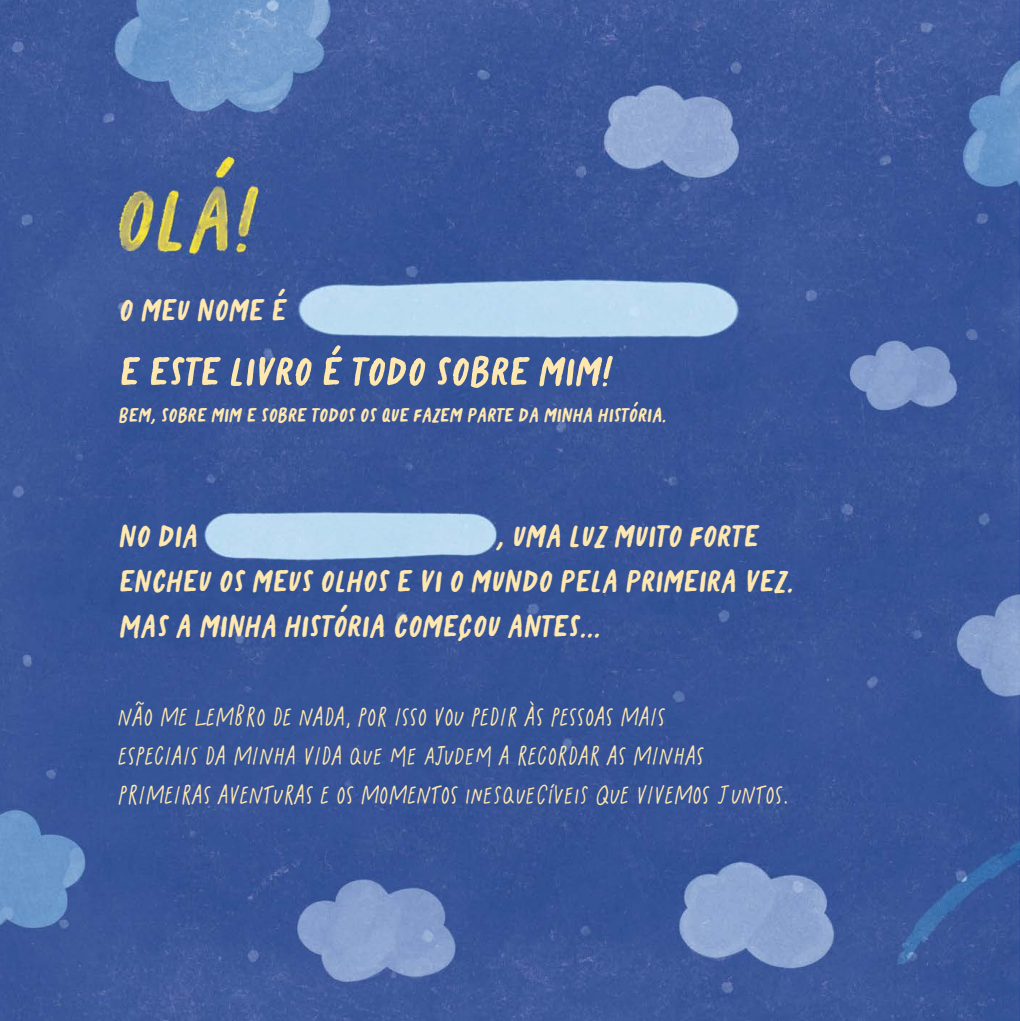
<style>
.page{position:relative;width:1020px;height:1021px;background:#fff}
.page>*{position:absolute;margin:0;border:0;box-sizing:border-box;transform-origin:0 0}
.t1{font:64.5px "California Oranges";color:#ffe8af}
.t2{font:49.5px/45px "California Oranges";color:#ffe8af}
.t3{font:37.5px/39px "Perky Petunias";color:#ffe8af}
.t4{font:31.5px "California Oranges";color:#ffe8af}
</style>
<div class="page">
<img style="left:0;top:0;width:1019px;height:1020px">
<h2 class="t2" style="left:118px;top:285px;width:169px">o meu nome e´</h2>
<h1 class="t1" style="left:118px;top:342px;width:494px">e este livro e todo sobre mim!</h1>
<h1 class="t1" style="left:328px;top:345px;width:14px">´</h1>
<p class="t4" style="left:632px;top:402px;width:8px">´</p>
<p class="t4" style="left:118px;top:401px;width:549px">Bem, sobre mim e sobre todos os que fazem parte da minha historia.</p>
<h2 class="t2" style="left:118px;top:511px;width:81px">no dia</h2>
<h2 class="t2" style="left:118px;top:511px;width:676px;text-indent:378px">, uma luz muito forte encheu os meus olhos e vi o mundo pela primeira vez.<br>Mas a minha historia comecou antes...</h2>
<h2 class="t2" style="left:338px;top:602px;width:11px">´</h2>
<h2 class="t2" style="left:455px;top:631px;width:11px">´</h2>
<p class="t3" style="left:118px;top:696px;width:671px">NÃO ME LEMBRO DE NADA, POR ISSO VOU PEDIR ÀS PESSOAS MAIS<br>ESPECIAIS DA MINHA VIDA que me ajudem A RECORDAR AS MINHAS<br>PRIMEIRAS AVENTURAS E OS MOMENTOS inesquecíveis QUE VIVEMOS JUNTOS.</p>
</div>
